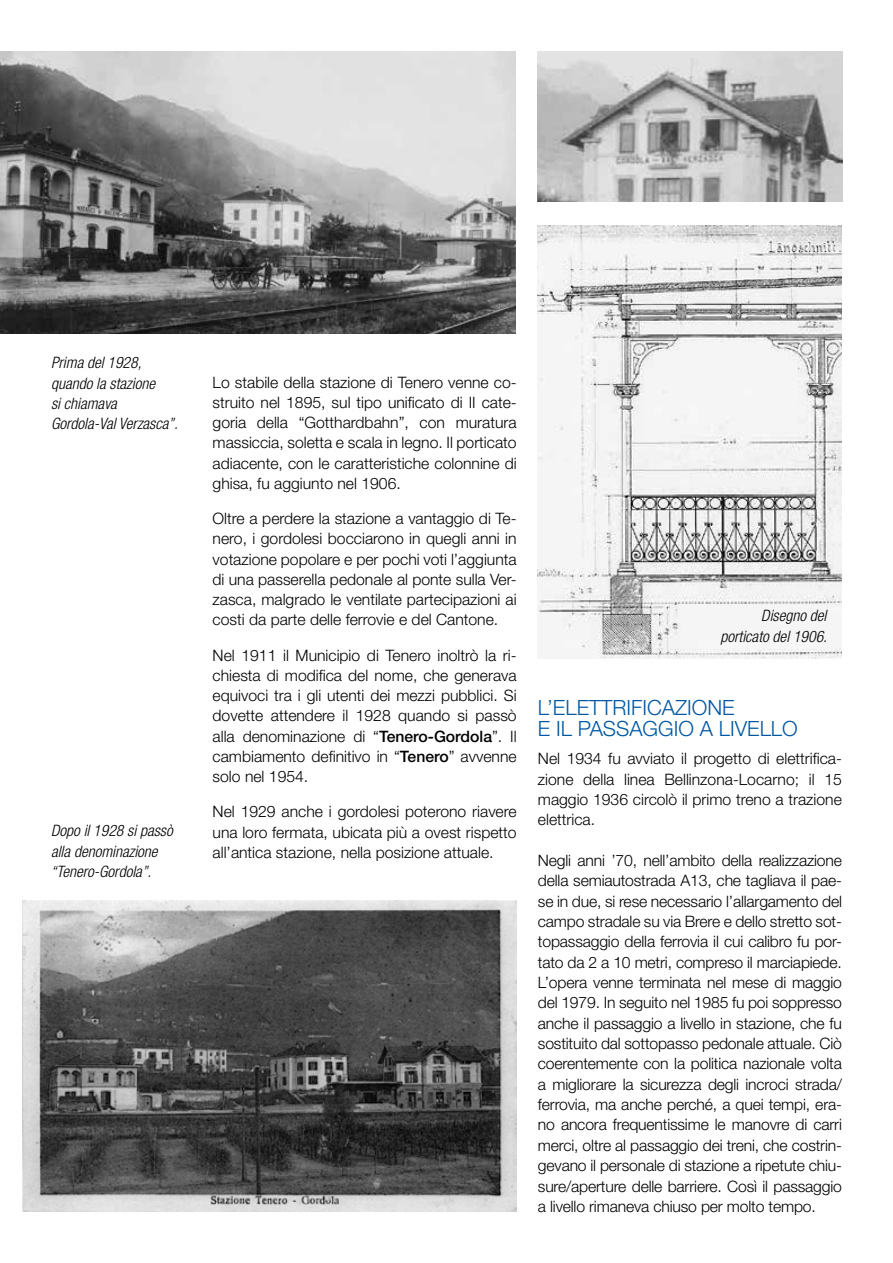
<style>
.page{position:relative;width:893px;height:1263px;background:#fff}
.page>*{position:absolute;margin:0;border:0;box-sizing:border-box;transform-origin:0 0}
.t1{font:300 21px/20.4px "Helvetica Neue LT Std";color:#0058a2}
.t2{font:300 15.75px/20.4px "Helvetica Neue LT Std";color:#000;text-align:justify}
.t3{font:italic 300 condensed 15.75px/20.2px "Helvetica Neue LT Std";color:#000}
.s1{font-weight:500}
</style>
<div class="page">
<img style="left:538px;top:226px;width:303px;height:432px">
<img style="left:0;top:51px;width:515px;height:283px">
<img style="left:23px;top:900px;width:494px;height:312px">
<img style="left:538px;top:51px;width:304px;height:150px">
<p class="t3" style="left:51px;top:353px;width:128px">Prima del 1928, quando la stazione<br>si chiamava<br>Gordola-Val Verzasca”.</p>
<p class="t3" style="left:51px;top:821px;width:123px">Dopo il 1928 si passò alla denominazione “Tenero-Gordola”.</p>
<p class="t2" style="left:213px;top:371px;width:306px">Lo stabile della stazione di Tenero venne co&shy;struito nel 1895, sul tipo unificato di II cate&shy;goria della “Gotthardbahn”, con muratura massiccia, soletta e scala in legno. Il porticato adiacente, con le caratteristiche colonnine di ghisa, fu aggiunto nel 1906.</p>
<p class="t2" style="left:213px;top:508px;width:306px">Oltre a perdere la stazione a vantaggio di Te&shy;nero, i gordolesi bocciarono in quegli anni in votazione popolare e per pochi voti l’aggiunta di una passerella pedonale al ponte sulla Ver&shy;zasca, malgrado le ventilate partecipazioni ai costi da parte delle ferrovie e del Cantone.</p>
<p class="t2" style="left:213px;top:645px;width:306px">Nel 1911 il Municipio di Tenero inoltrò la ri&shy;chiesta di modifica del nome, che generava equivoci tra i gli utenti dei mezzi pubblici. Si dovette attendere il 1928 quando si passò alla denominazione di “<span class="s1">Tenero-Gordola</span>”. Il cambiamento definitivo in “<span class="s1">Tenero</span>” avvenne solo nel 1954.</p>
<p class="t2" style="left:213px;top:801px;width:306px">Nel 1929 anche i gordolesi poterono riavere una loro fermata, ubicata più a ovest rispetto all’antica stazione, nella posizione attuale.</p>
<p class="t3" style="left:720px;top:606px;width:108px;text-align:right">Disegno del porticato del 1906.</p>
<h1 class="t1" style="left:538px;top:697px;width:261px">L’ELETTRIFICAZIONE<br>E IL PASSAGGIO A LIVELLO</h1>
<p class="t2" style="left:538px;top:748px;width:306px">Nel 1934 fu avviato il progetto di elettrifica&shy;zione della linea Bellinzona-Locarno; il 15 maggio 1936 circolò il primo treno a trazione elettrica.</p>
<p class="t2" style="left:538px;top:850px;width:306px">Negli anni ’70, nell’ambito della realizzazione della semiautostrada A13, che tagliava il pae&shy;se in due, si rese necessario l’allargamento del campo stradale su via Brere e dello stretto sot&shy;topassaggio della ferrovia il cui calibro fu por&shy;tato da 2 a 10 metri, compreso il marciapiede.<br>L’opera venne terminata nel mese di maggio del 1979. In seguito nel 1985 fu poi soppresso anche il passaggio a livello in stazione, che fu sostituito dal sottopasso pedonale attuale. Ciò coerentemente con la politica nazionale volta a migliorare la sicurezza degli incroci strada/ ferrovia, ma anche perché, a quei tempi, era&shy;no ancora frequentissime le manovre di carri merci, oltre al passaggio dei treni, che costrin&shy;gevano il personale di stazione a ripetute chiu&shy;sure/aperture delle barriere. Così il passaggio a livello rimaneva chiuso per molto tempo.</p>
</div>
